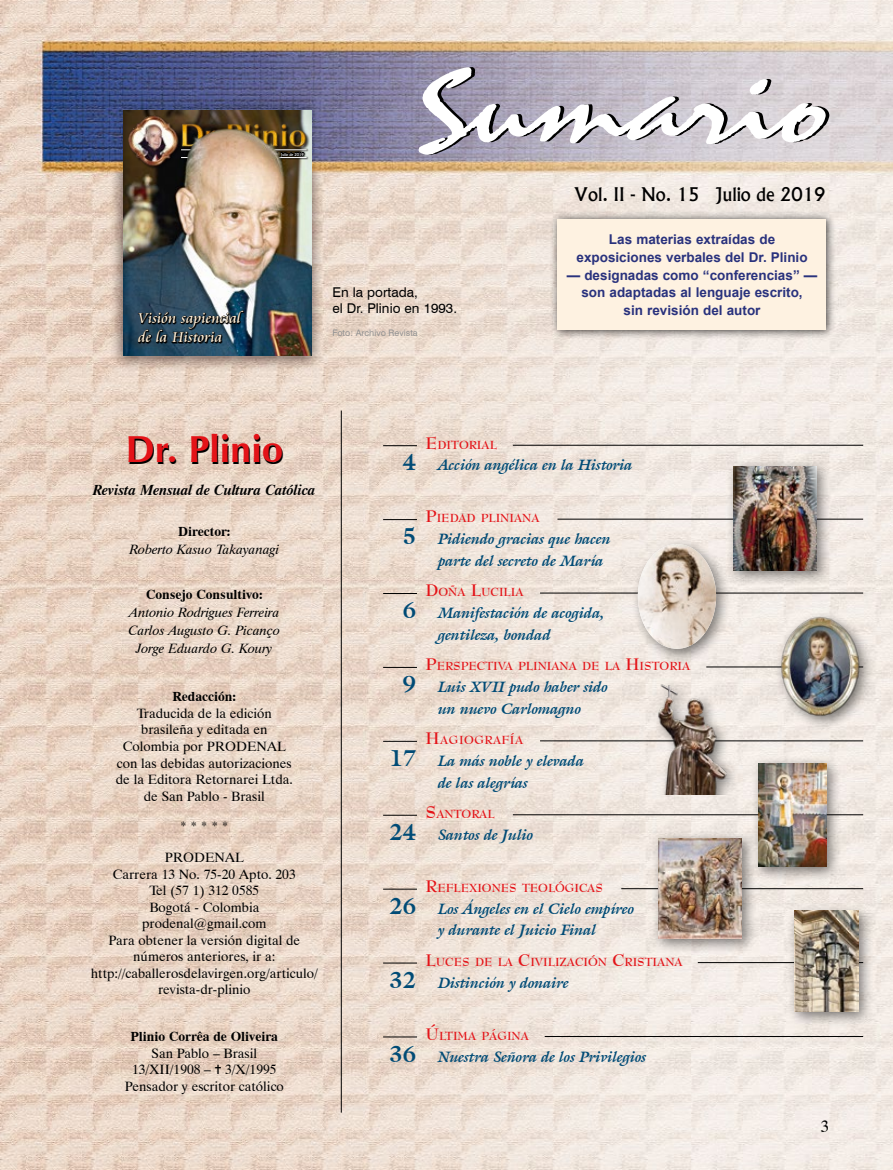
<style>
.page{position:relative;width:893px;height:1170px;background:#fff}
.page>*{position:absolute;margin:0;border:0;box-sizing:border-box;transform-origin:0 0}
.t1{font:112.5px "Staccato 222 BT";color:#000;scale:1.25 1}
.t2{font:700 37.5px "Zapf Humanist 601 BT";color:#000}
.t3{font:500 18px "Albertus";color:#000}
.t4{font:16.5px "Dutch 801 BT";color:#000}
.t5{font:15.75px/18.9px "Cataneo BT";color:#feefd7}
.t6{font:italic 700 15px/21.8px "Galliard IT Cby BT";color:#004b76}
.t7{font:italic 700 15px "Dutch 801 BT";color:#000}
.t8{font:13.5px/16.5px "Dutch 801 BT";color:#000;text-align:center}
.t9{font:700 13.5px/17.7px "Arial";color:#29327d;text-align:center}
.t10{font:italic 13.5px/18px "Dutch 801 BT";color:#000;text-align:center}
.t11{font:700 13.5px "Dutch 801 BT";color:#000}
.t12{font:13.5px/16.2px "Swiss 721 BT";color:#000}
.t13{font:700 11.55px "Bernhard Modern BT";color:#e41318}
.t14{font:700 11.55px "Bernhard Modern BT";letter-spacing:.045em;color:#e41318}
.t15{font:9px "Swiss 721 BT";color:#929292}
.s1{font-size:16.5px}
.s2{font-style:normal;font-size:22.5px}
</style>
<div class="page">
<img style="left:0;top:0;width:893px;height:1169px">
<hr style="left:341px;top:410px;width:1px;height:702px;background:#000">
<img style="left:124px;top:172px;width:187px;height:183px">
<svg style="left:138px;top:310px;width:107px;height:34px"></svg>
<svg style="left:138px;top:310px;width:106px;height:33px;background:#223745"></svg>
<img style="left:124px;top:110px;width:187px;height:62px">
<div style="left:549px;top:210px;width:287px;height:130px;background:#000;opacity:.75"></div>
<div style="left:557px;top:219px;width:269px;height:111px;background:#fef2e1"></div>
<hr style="left:513px;top:445px;width:350px;height:1px;background:#000">
<hr style="left:383px;top:445px;width:34px;height:1px;background:#000">
<hr style="left:557px;top:519px;width:306px;height:1px;background:#000">
<hr style="left:383px;top:519px;width:34px;height:1px;background:#000">
<hr style="left:540px;top:592px;width:323px;height:1px;background:#000">
<hr style="left:383px;top:593px;width:34px;height:1px;background:#000">
<hr style="left:706px;top:666px;width:157px;height:1px;background:#000">
<hr style="left:383px;top:667px;width:34px;height:1px;background:#000">
<hr style="left:540px;top:740px;width:323px;height:1px;background:#000">
<hr style="left:383px;top:741px;width:34px;height:1px;background:#000">
<hr style="left:513px;top:814px;width:350px;height:1px;background:#000">
<hr style="left:383px;top:814px;width:34px;height:1px;background:#000">
<hr style="left:621px;top:888px;width:242px;height:1px;background:#000">
<hr style="left:383px;top:888px;width:34px;height:1px;background:#000">
<hr style="left:698px;top:962px;width:165px;height:1px;background:#000">
<hr style="left:383px;top:962px;width:34px;height:1px;background:#000">
<hr style="left:545px;top:1036px;width:318px;height:1px;background:#000">
<hr style="left:383px;top:1036px;width:34px;height:1px;background:#000">
<div style="left:726px;top:459px;width:106px;height:127px;background:#000;opacity:.5"></div>
<img style="left:733px;top:466px;width:83px;height:104px">
<div style="left:630px;top:537px;width:102px;height:127px;background:#000;opacity:.5"></div>
<img style="left:638px;top:544px;width:78px;height:104px">
<div style="left:652px;top:681px;width:89px;height:113px;background:#f2ebe5"></div>
<img style="left:642px;top:681px;width:93px;height:113px">
<div style="left:751px;top:756px;width:91px;height:125px;background:#000;opacity:.5"></div>
<img style="left:758px;top:763px;width:68px;height:103px">
<div style="left:774px;top:613px;width:99px;height:117px;background:#000;opacity:.5"></div>
<img style="left:779px;top:613px;width:84px;height:117px">
<div style="left:787px;top:903px;width:87px;height:124px;background:#000;opacity:.5"></div>
<img style="left:794px;top:910px;width:64px;height:101px">
<div style="left:650px;top:830px;width:107px;height:124px;background:#000;opacity:.5"></div>
<img style="left:658px;top:838px;width:84px;height:100px">
<svg style="left:215px;top:1064px;width:6px;height:10px"></svg>
<p class="t5" style="left:138px;top:309px;width:104px">Visión sapiencial de la Historia</p>
<h1 class="t1" style="left:418px;top:44px;width:338px">Sumario</h1>
<p class="t12" style="left:332px;top:284px;width:126px">En la portada,<br>el Dr. Plinio en 1993.</p>
<p class="t15" style="left:332px;top:327px;width:87px">Foto: Archivo Revista</p>
<h3 class="t3" style="left:574px;top:183px;width:253px">Vol. II - No. 15 Julio de 2019</h3>
<p class="t9" style="left:576px;top:231px;width:233px">Las materias extraídas de exposiciones verbales del Dr. Plinio</p>
<p class="t9" style="left:567px;top:266px;width:252px">— designadas como “conferencias” — son adaptadas al lenguaje escrito,<br>sin revisión del autor</p>
<h2 class="t2" style="left:127px;top:427px;width:158px">Dr. Plinio</h2>
<p class="t7" style="left:93px;top:480px;width:224px">Revista Mensual de Cultura Católica</p>
<p class="t11" style="left:178px;top:523px;width:54px">Director:</p>
<p class="t10" style="left:129px;top:540px;width:151px">Roberto Kasuo Takayanagi</p>
<p class="t11" style="left:146px;top:586px;width:118px">Consejo Consultivo:</p>
<p class="t10" style="left:128px;top:602px;width:153px">Antonio Rodrigues Ferreira<br>Carlos Augusto G. Picanço<br>Jorge Eduardo G. Koury</p>
<p class="t11" style="left:173px;top:688px;width:65px">Redacción:</p>
<p class="t8" style="left:116px;top:705px;width:178px">Traducida de la edición brasileña y editada en<br>Colombia por PRODENAL con las debidas autorizaciones de la Editora Retornarei Ltda. de San Pablo - Brasil</p>
<p class="t8" style="left:180px;top:818px;width:50px">* * * * *</p>
<p class="t8" style="left:91px;top:849px;width:228px">PRODENAL<br>Carrera 13 No. 75-20 Apto. 203<br>Tel (57 1) 312 0585<br>Bogotá - Colombia prodenal@gmail.com<br>Para obtener la versión digital de números anteriores, ir a: http://caballerosdelavirgen.org/articulo/ revista-dr-plinio</p>
<p class="t11" style="left:131px;top:1028px;width:149px">Plinio Corrêa de Oliveira</p>
<p class="t8" style="left:125px;top:1044px;width:161px">San Pablo – Brasil<br>13/XII/1908 – 3/X/1995<br>Pensador y escritor católico</p>
<p class="t13" style="left:426px;top:437px;width:73px"><span class="s1">E</span>DITORIAL</p>
<p class="t6" style="left:403px;top:453px;width:232px"><span class="s2">4</span> Acción angélica en la Historia</p>
<p class="t13" style="left:426px;top:511px;width:115px"><span class="s1">P</span>IEDAD PLINIANA</p>
<p class="t6" style="left:438px;top:527px;width:174px;text-indent:-36px"><span class="s2">5</span> Pidiendo gracias que hacen parte del secreto de María</p>
<p class="t13" style="left:426px;top:585px;width:99px"><span class="s1">D</span>OÑA <span class="s1">L</span>UCILIA</p>
<p class="t6" style="left:438px;top:601px;width:168px;text-indent:-36px"><span class="s2">6</span> Manifestación de acogida, gentileza, bondad</p>
<p class="t13" style="left:426px;top:658px;width:266px"><span class="s1">P</span>ERSPE CTIVA PLINIANA DE LA <span class="s1">H</span>ISTORIA</p>
<p class="t6" style="left:403px;top:675px;width:207px;text-align:center"><span class="s2">9</span> Luis XVII pudo haber sido un nuevo Carlomagno</p>
<p class="t14" style="left:426px;top:732px;width:99px"><span class="s1">H</span>AGIOGRAFÍA</p>
<p class="t6" style="left:389px;top:749px;width:196px;text-align:center"><span class="s2">17</span> La más noble y elevada de las alegrías</p>
<p class="t13" style="left:426px;top:806px;width:70px"><span class="s1">S</span> ANTORAL</p>
<p class="t6" style="left:389px;top:823px;width:146px"><span class="s2">24</span> Santos de Julio</p>
<p class="t13" style="left:426px;top:880px;width:179px"><span class="s1">R</span>EFLEXIONES TEOLÓGICAS</p>
<p class="t6" style="left:438px;top:897px;width:198px;text-indent:-49px"><span class="s2">26</span> Los Ángeles en el Cielo empíreo y durante el Juicio Final</p>
<p class="t13" style="left:426px;top:954px;width:258px"><span class="s1">L</span>UCES DE LA <span class="s1">C</span>IVILIZACIÓN <span class="s1">C</span>RISTIANA</p>
<p class="t6" style="left:389px;top:971px;width:181px"><span class="s2">32</span> Distinción y donaire</p>
<p class="t13" style="left:426px;top:1028px;width:105px"><span class="s1">Ú</span>LTIMA PÁGINA</p>
<p class="t6" style="left:389px;top:1044px;width:258px"><span class="s2">36</span> Nuestra Señora de los Privilegios</p>
<p class="t4" style="left:821px;top:1116px;width:10px">3</p>
</div>
